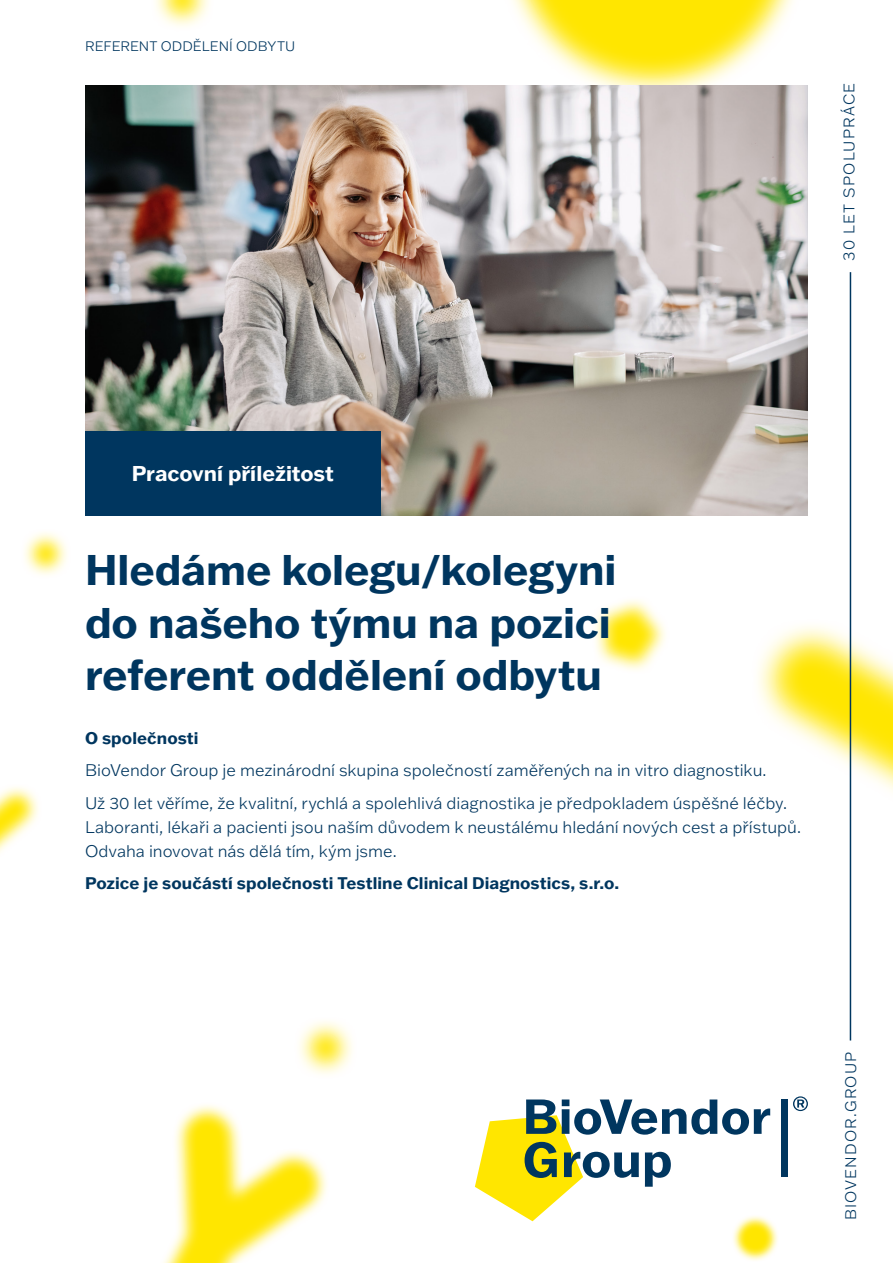
<style>
.page{position:relative;width:893px;height:1263px;background:#fff}
.page>*{position:absolute;margin:0;border:0;box-sizing:border-box;transform-origin:0 0}
.t1{font:700 42px/52.5px "Franklin Gothic ATF";letter-spacing:-.005em;color:#00365f}
.t2{font:700 21px "Franklin Gothic ATF";color:#fff}
.t3{font:300 16.5px/32.5px "Franklin Gothic ATF";color:#00365f}
.t4{font:700 16.5px "Franklin Gothic ATF";letter-spacing:.005em;color:#00365f}
.t5{font:300 15px "Franklin Gothic ATF";letter-spacing:.08em;color:#00365f}
.t6{font:300 13.5px "Franklin Gothic ATF";letter-spacing:.005em;color:#00365f}
</style>
<div class="page">
<svg style="left:186px;top:1105px;width:141px;height:97px"></svg>
<svg style="left:164px;top:1114px;width:157px;height:149px"></svg>
<svg style="left:595px;top:600px;width:70px;height:70px"></svg>
<svg style="left:606px;top:608px;width:51px;height:53px;background:#ffee5f"></svg>
<svg style="left:0;top:787px;width:38px;height:38px"></svg>
<svg style="left:0;top:794px;width:31px;height:58px"></svg>
<svg style="left:156px;top:0;width:53px;height:26px"></svg>
<svg style="left:168px;top:0;width:29px;height:14px"></svg>
<svg style="left:24px;top:532px;width:43px;height:43px"></svg>
<svg style="left:34px;top:542px;width:23px;height:23px"></svg>
<svg style="left:513px;top:0;width:280px;height:85px"></svg>
<svg style="left:518px;top:0;width:269px;height:77px"></svg>
<svg style="left:758px;top:619px;width:94px;height:201px"></svg>
<svg style="left:771px;top:639px;width:122px;height:161px"></svg>
<svg style="left:733px;top:1221px;width:45px;height:40px"></svg>
<svg style="left:738px;top:1221px;width:33px;height:34px"></svg>
<svg style="left:299px;top:1021px;width:53px;height:53px"></svg>
<svg style="left:311px;top:1033px;width:29px;height:29px"></svg>
<hr style="left:850px;top:272px;width:1px;height:768px;background:#00365f">
<svg style="left:793px;top:1096px;width:15px;height:15px"></svg>
<svg style="left:475px;top:1099px;width:295px;height:122px"></svg>
<div style="left:781px;top:1099px;width:6px;height:78px;background:#00365f"></div>
<img style="left:85px;top:85px;width:723px;height:430px">
<div style="left:85px;top:431px;width:296px;height:84px;background:#00365f"></div>
<p class="t6" style="left:85px;top:37px;width:212px">REFERENT ODDĚLENÍ ODBYTU</p>
<p class="t5" style="left:839px;top:261px;width:179px;rotate:-90deg">30 LET SPOLUPRÁCE</p>
<p class="t2" style="left:132px;top:459px;width:204px">Pracovní příležitost</p>
<h1 class="t1" style="left:85px;top:543px;width:533px">Hledáme kolegu/kolegyni do našeho týmu na pozici referent oddělení odbytu</h1>
<p class="t4" style="left:85px;top:727px;width:115px">O společnosti</p>
<p class="t3" style="left:85px;top:754px;width:703px">BioVendor Group je mezinárodní skupina společností zaměřených na in vitro diagnostiku.<br>Už 30 let věříme, že kvalitní, rychlá a spolehlivá diagnostika je předpokladem úspěšné léčby.</p>
<p class="t3" style="left:85px;top:814px;width:717px;line-height:24px">Laboranti, lékaři a pacienti jsou naším důvodem k neustálému hledání nových cest a přístupů.<br>Odvaha inovovat nás dělá tím, kým jsme.</p>
<p class="t4" style="left:85px;top:872px;width:536px">Pozice je součástí společnosti Testline Clinical Diagnostics, s.r.o.</p>
<p class="t5" style="left:841px;top:1220px;width:170px;rotate:-90deg">BIOVENDOR.GROUP</p>
</div>
